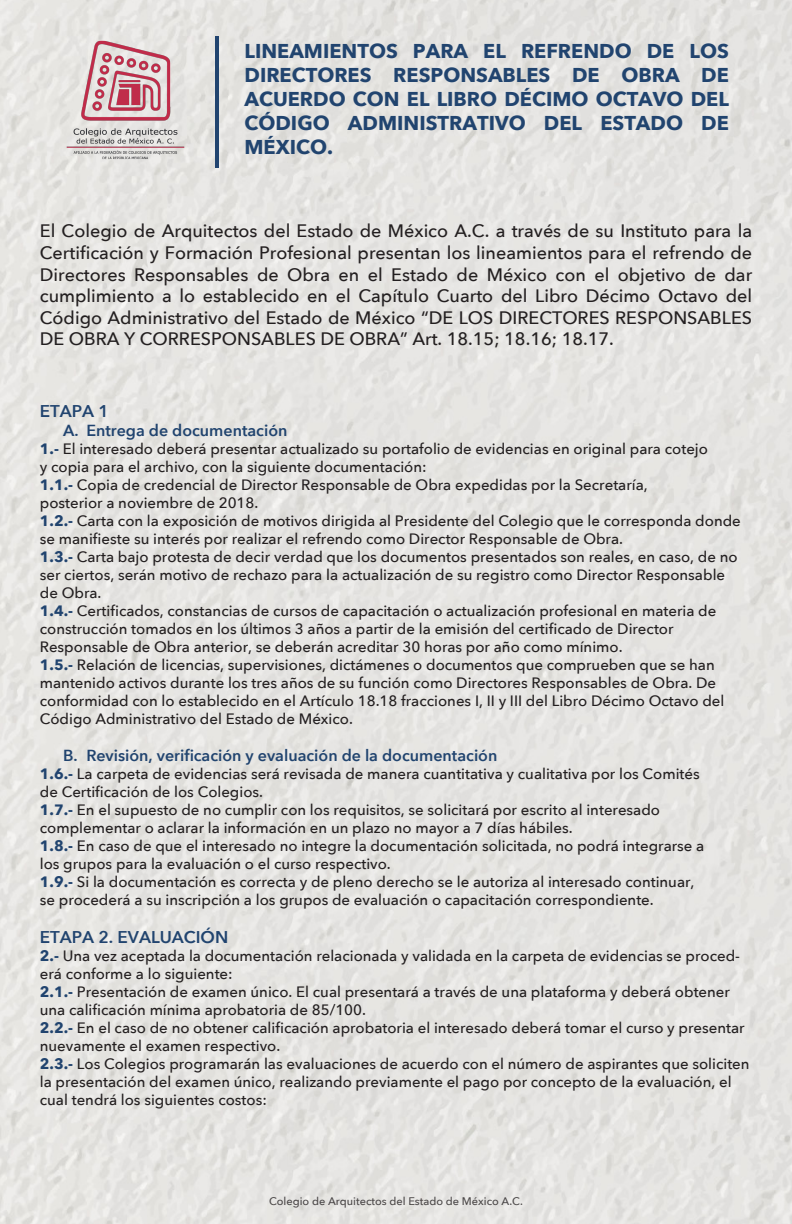
<style>
.page{position:relative;width:792px;height:1224px;background:#fff}
.page>*{position:absolute;margin:0;border:0;box-sizing:border-box;transform-origin:0 0}
.t1{font:700 20px/24px "Avenir Next";color:#21446f;text-align:justify}
.t2{font:500 18px/21.6px "Avenir Next";color:#231f20;text-align:justify}
.t3{font:600 17px "Avenir Next";color:#21446f}
.t4{font:600 16px "Avenir Next";color:#21446f}
.t5{font:500 15px/18px "Avenir Next";color:#231f20}
.t6{font:500 11px "Avenir Next";color:#231f20}
.s1{font-weight:700;color:#21446f}
</style>
<div class="page">
<img style="left:0;top:0;width:792px;height:1224px">
<img style="left:64px;top:37px;width:123px;height:125px">
<hr style="left:216px;top:37px;width:3px;height:131px;background:#21446f">
<h1 class="t1" style="left:245px;top:39px;width:486px">LINEAMIENTOS PARA EL REFRENDO DE LOS DIRECTORES RESPONSABLES DE OBRA DE ACUERDO CON EL LIBRO DÉCIMO OCTAVO DEL CÓDIGO ADMINISTRATIVO DEL ESTADO DE MÉXICO.</h1>
<p class="t2" style="left:40px;top:220px;width:714px">El Colegio de Arquitectos del Estado de México A.C. a través de su Instituto para la Certificación y Formación Profesional presentan los lineamientos para el refrendo de Directores Responsables de Obra en el Estado de México con el objetivo de dar cumplimiento a lo establecido en el Capítulo Cuarto del Libro Décimo Octavo del Código Administrativo del Estado de México “DE LOS DIRECTORES RESPONSABLES DE OBRA Y CORRESPONSABLES DE OBRA” Art. 18.15; 18.16; 18.17.</p>
<p class="t3" style="left:40px;top:396px;width:71px">ETAPA 1</p>
<p class="t4" style="left:63px;top:416px;width:226px">A. Entrega de documentación</p>
<p class="t5" style="left:40px;top:439px;width:703px"><span class="s1">1.-</span> El interesado deberá presentar actualizado su portafolio de evidencias en original para cotejo<br>y copia para el archivo, con la siguiente documentación:<br><span class="s1">1.1.-</span> Copia de credencial de Director Responsable de Obra expedidas por la Secretaría,<br>posterior a noviembre de 2018.<br><span class="s1">1.2.-</span> Carta con la exposición de motivos dirigida al Presidente del Colegio que le corresponda donde se manifieste su interés por realizar el refrendo como Director Responsable de Obra.<br><span class="s1">1.3.-</span> Carta bajo protesta de decir verdad que los documentos presentados son reales, en caso, de no ser ciertos, serán motivo de rechazo para la actualización de su registro como Director Responsable de Obra.<br><span class="s1">1.4.-</span> Certificados, constancias de cursos de capacitación o actualización profesional en materia de construcción tomados en los últimos 3 años a partir de la emisión del certificado de Director Responsable de Obra anterior, se deberán acreditar 30 horas por año como mínimo.<br><span class="s1">1.5.-</span> Relación de licencias, supervisiones, dictámenes o documentos que comprueben que se han mantenido activos durante los tres años de su función como Directores Responsables de Obra. De conformidad con lo establecido en el Artículo 18.18 fracciones I, II y III del Libro Décimo Octavo del Código Administrativo del Estado de México.</p>
<p class="t4" style="left:63px;top:742px;width:436px">B. Revisión, verificación y evaluación de la documentación</p>
<p class="t5" style="left:40px;top:764px;width:666px"><span class="s1">1.6.-</span> La carpeta de evidencias será revisada de manera cuantitativa y cualitativa por los Comités de Certificación de los Colegios.<br><span class="s1">1.7.-</span> En el supuesto de no cumplir con los requisitos, se solicitará por escrito al interesado complementar o aclarar la información en un plazo no mayor a 7 días hábiles.<br><span class="s1">1.8.-</span> En caso de que el interesado no integre la documentación solicitada, no podrá integrarse a los grupos para la evaluación o el curso respectivo.<br><span class="s1">1.9.-</span> Si la documentación es correcta y de pleno derecho se le autoriza al interesado continuar, se procederá a su inscripción a los grupos de evaluación o capacitación correspondiente.</p>
<p class="t3" style="left:40px;top:923px;width:190px">ETAPA 2. EVALUACIÓN</p>
<p class="t5" style="left:40px;top:947px;width:711px"><span class="s1">2.-</span> Una vez aceptada la documentación relacionada y validada en la carpeta de evidencias se proced&shy;erá conforme a lo siguiente:<br><span class="s1">2.1.-</span> Presentación de examen único. El cual presentará a través de una plataforma y deberá obtener una calificación mínima aprobatoria de 85/100.<br><span class="s1">2.2.-</span> En el caso de no obtener calificación aprobatoria el interesado deberá tomar el curso y presentar nuevamente el examen respectivo.<br><span class="s1">2.3.-</span> Los Colegios programarán las evaluaciones de acuerdo con el número de aspirantes que soliciten la presentación del examen único, realizando previamente el pago por concepto de la evaluación, el cual tendrá los siguientes costos:</p>
<p class="t6" style="left:269px;top:1192px;width:255px">Colegio de Arquitectos del Estado de México A.C.</p>
</div>
